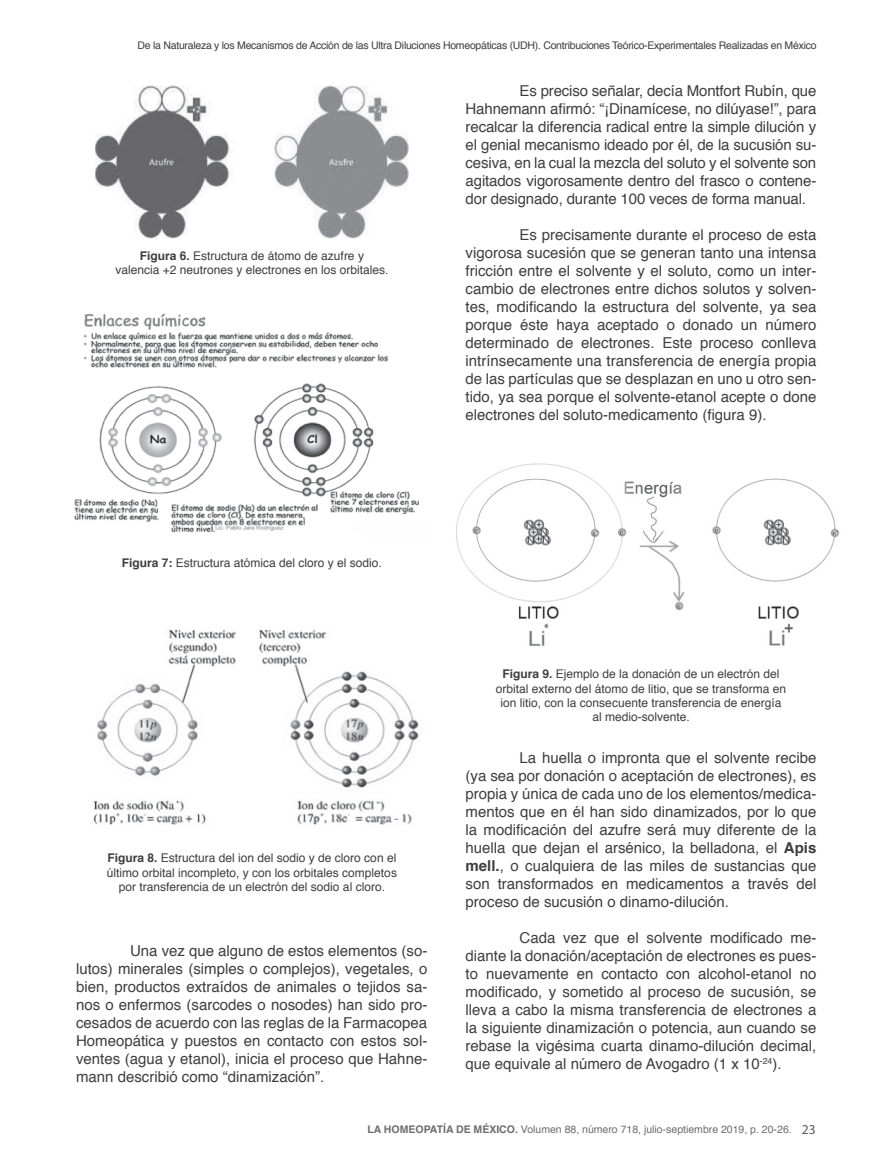
<style>
.page{position:relative;width:893px;height:1170px;background:#fff}
.page>*{position:absolute;margin:0;border:0;box-sizing:border-box;transform-origin:0 0}
.t1{font:15px/18px "Helvetica";color:#3e3e3f;text-align:justify}
.t2{font:12px/14.4px "Helvetica";color:#3e3e3f;text-align:center}
.t3{font:10.5px "Helvetica";letter-spacing:-.025em;color:#3e3e3f}
.t4{font:10.5px "Helvetica";color:#6c6d70}
.s1{font-weight:700}
.s2{font-family:"Myriad Pro";font-size:13.5px;color:#57585a}
</style>
<div class="page">
<img style="left:95px;top:86px;width:314px;height:152px">
<img style="left:74px;top:313px;width:345px;height:220px">
<img style="left:93px;top:629px;width:326px;height:196px">
<img style="left:456px;top:463px;width:383px;height:183px">
<p class="t3" style="left:138px;top:37px;width:680px">De la Naturaleza y los Mecanismos de Acción de las Ultra Diluciones Homeopáticas (UDH). Contribuciones Teórico-Experimentales Realizadas en México</p>
<p class="t2" style="left:140px;top:249px;width:226px"><span class="s1">Figura 6.</span> Estructura de átomo de azufre y</p>
<p class="t2" style="left:115px;top:263px;width:275px">valencia +2 neutrones y electrones en los orbitales.</p>
<p class="t1" style="left:466px;top:82px;width:352px;text-indent:54px">Es preciso señalar, decía Montfort Rubín, que Hahnemann afirmó: “¡Dinamícese, no dilúyase!”, para recalcar la diferencia radical entre la simple dilución y el genial mecanismo ideado por él, de la sucusión su&shy;cesiva, en la cual la mezcla del soluto y el solvente son agitados vigorosamente dentro del frasco o contene&shy;dor designado, durante 100 veces de forma manual.</p>
<p class="t1" style="left:466px;top:226px;width:352px;text-indent:54px">Es precisamente durante el proceso de esta vigorosa sucesión que se generan tanto una intensa fricción entre el solvente y el soluto, como un inter&shy;cambio de electrones entre dichos solutos y solven&shy;tes, modificando la estructura del solvente, ya sea porque éste haya aceptado o donado un número determinado de electrones. Este proceso conlleva intrínsecamente una transferencia de energía propia de las partículas que se desplazan en uno u otro sen&shy;tido, ya sea porque el solvente-etanol acepte o done electrones del soluto-medicamento (figura 9).</p>
<p class="t2" style="left:122px;top:556px;width:262px"><span class="s1">Figura 7:</span> Estructura atómica del cloro y el sodio.</p>
<p class="t2" style="left:107px;top:851px;width:292px"><span class="s1">Figura 8.</span> Estructura del ion del sodio y de cloro con el último orbital incompleto, y con los orbitales completos por transferencia de un electrón del sodio al cloro.</p>
<p class="t1" style="left:76px;top:941px;width:353px;text-indent:54px">Una vez que alguno de estos elementos (so&shy;lutos) minerales (simples o complejos), vegetales, o bien, productos extraídos de animales o tejidos sa&shy;nos o enfermos (sarcodes o nosodes) han sido pro&shy;cesados de acuerdo con las reglas de la Farmacopea Homeopática y puestos en contacto con estos sol&shy;ventes (agua y etanol), inicia el proceso que Hahne&shy;mann describió como “dinamización”.</p>
<p class="t2" style="left:496px;top:667px;width:292px"><span class="s1">Figura 9.</span> Ejemplo de la donación de un electrón del orbital externo del átomo de litio, que se transforma en ion litio, con la consecuente transferencia de energía al medio-solvente.</p>
<p class="t1" style="left:466px;top:748px;width:352px;text-indent:54px">La huella o impronta que el solvente recibe (ya sea por donación o aceptación de electrones), es propia y única de cada uno de los elementos/medica&shy;mentos que en él han sido dinamizados, por lo que la modificación del azufre será muy diferente de la huella que dejan el arsénico, la belladona, el <span class="s1">Apis mell.</span>, o cualquiera de las miles de sustancias que son transformados en medicamentos a través del proceso de sucusión o dinamo-dilución.</p>
<p class="t1" style="left:466px;top:928px;width:352px;text-indent:54px">Cada vez que el solvente modificado me&shy;diante la donación/aceptación de electrones es pues&shy;to nuevamente en contacto con alcohol-etanol no modificado, y sometido al proceso de sucusión, se lleva a cabo la misma transferencia de electrones a la siguiente dinamización o potencia, aun cuando se rebase la vigésima cuarta dinamo-dilución decimal, que equivale al número de Avogadro (1 x 10<sup>-24</sup>).</p>
<p class="t4" style="left:367px;top:1120px;width:450px"><span class="s1">LA HOMEOPATÍA DE MÉXICO.</span> Volumen 88, número 718, julio-septiembre 2019, p. 20-26. <span class="s2">23</span></p>
</div>
